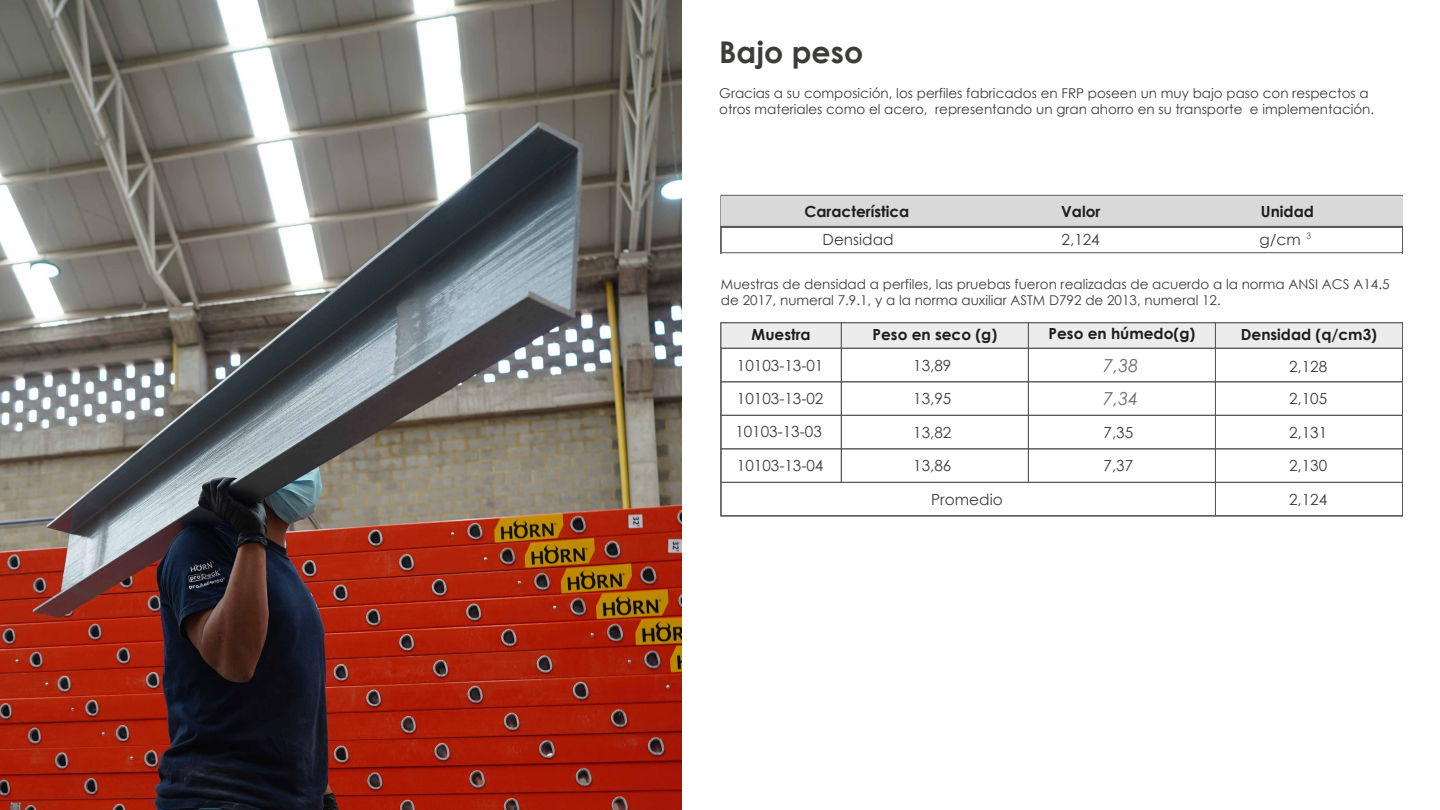
<style>
.page{position:relative;width:1440px;height:810px;background:#fff}
.page>*{position:absolute;margin:0;border:0;box-sizing:border-box;transform-origin:0 0}
.t1{font:700 30px "Century Gothic";color:#3c3c3b}
.t2{font:italic 17.92px/33.5px "Century Gothic";color:#6f6f6e}
.t3{font:15.3px/33.1px "Century Gothic";color:#3c3c3b;text-align:justify}
.t4{font:700 15.3px "Century Gothic";color:#1d1d1b}
.t5{font:13.5px/16.2px "Century Gothic";color:#3c3c3b}
.t6{font:8.93px "Century Gothic";color:#3c3c3b;scale:.84 1}
</style>
<div class="page">
<img style="left:0;top:0;width:682px;height:810px">
<div style="left:721px;top:323px;width:120px;height:25px;background:#ececec"></div>
<div style="left:841px;top:323px;width:187px;height:25px;background:#ececec"></div>
<div style="left:1028px;top:323px;width:188px;height:25px;background:#ececec"></div>
<div style="left:1215px;top:323px;width:188px;height:25px;background:#ececec"></div>
<div style="left:841px;top:348px;width:187px;height:34px;border:1px solid #575756"></div>
<div style="left:1028px;top:348px;width:188px;height:34px;border:1px solid #575756"></div>
<div style="left:1215px;top:348px;width:188px;height:34px;border:1px solid #575756"></div>
<div style="left:841px;top:415px;width:187px;height:34px;border:1px solid #575756"></div>
<div style="left:1028px;top:415px;width:188px;height:34px;border:1px solid #575756"></div>
<div style="left:1215px;top:415px;width:188px;height:34px;border:1px solid #575756"></div>
<div style="left:721px;top:348px;width:120px;height:34px;border:1px solid #575756"></div>
<div style="left:721px;top:415px;width:120px;height:34px;border:1px solid #575756"></div>
<div style="left:721px;top:482px;width:495px;height:34px;border:1px solid #575756"></div>
<div style="left:1215px;top:482px;width:188px;height:34px;border:1px solid #575756"></div>
<div style="left:721px;top:196px;width:681px;height:31px;background:#d9d9d9"></div>
<div style="left:721px;top:226px;width:682px;height:27px;border:1px solid #575756"></div>
<hr style="left:721px;top:195px;width:681px;height:1px;background:#575756">
<h1 class="t1" style="left:719px;top:30px;width:145px">Bajo peso</h1>
<p class="t5" style="left:719px;top:85px;width:657px">Gracias a su composición, los perfiles fabricados en FRP poseen un muy bajo paso con respectos a otros materiales como el acero, representando un gran ahorro en su transporte e implementación.</p>
<p class="t4" style="left:805px;top:200px;width:106px">Característica</p>
<p class="t4" style="left:1061px;top:200px;width:41px">Valor</p>
<p class="t4" style="left:1261px;top:200px;width:54px">Unidad</p>
<p class="t6" style="left:1307px;top:230px;width:6px">3</p>
<p class="t3" style="left:823px;top:223px;width:73px">Densidad</p>
<p class="t3" style="left:1062px;top:222px;width:40px">2,124</p>
<p class="t3" style="left:1260px;top:222px;width:43px">g/cm</p>
<p class="t5" style="left:721px;top:276px;width:670px">Muestras de densidad a perfiles, las pruebas fueron realizadas de acuerdo a la norma ANSI ACS A14.5 de 2017, numeral 7.9.1, y a la norma auxiliar ASTM D792 de 2013, numeral 12.</p>
<p class="t4" style="left:752px;top:323px;width:61px">Muestra</p>
<p class="t4" style="left:873px;top:323px;width:126px">Peso en seco (g)</p>
<p class="t4" style="left:1049px;top:322px;width:148px">Peso en húmedo(g)</p>
<p class="t4" style="left:1241px;top:323px;width:138px">Densidad (q/cm3)</p>
<p class="t3" style="left:735px;top:349px;width:90px">10103-13-01<br>10103-13-02<br>10103-13-03<br>10103-13-04</p>
<p class="t3" style="left:913px;top:348px;width:40px;line-height:33.5px">13,89<br>13,95<br>13,82<br>13,86</p>
<h2 class="t2" style="left:1104px;top:348px;width:36px">7,38<br>7,34</h2>
<p class="t3" style="left:1289px;top:350px;width:40px">2,128<br>2,105<br>2,131<br>2,130</p>
<p class="t3" style="left:1104px;top:415px;width:31px;line-height:33.5px">7,35<br>7,37</p>
<p class="t3" style="left:931px;top:482px;width:73px">Promedio</p>
<p class="t3" style="left:1289px;top:482px;width:40px">2,124</p>
</div>
